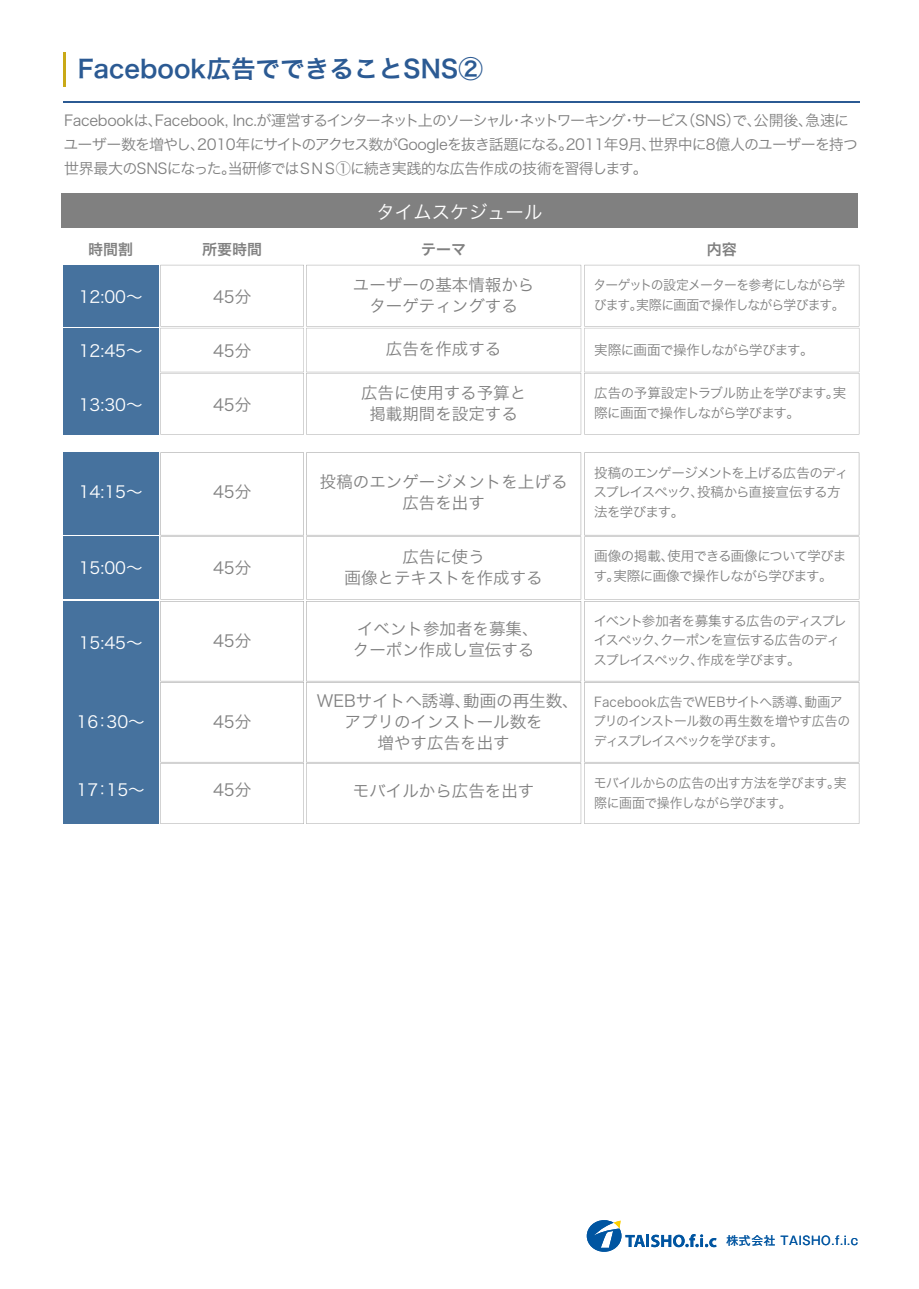
<style>
.page{position:relative;width:919px;height:1289px;background:#fff}
.page>*{position:absolute;margin:0;border:0;box-sizing:border-box;transform-origin:0 0}
.t1{font:24.6px "Hira Kaku Pro W6";color:#2b5a93}
.t2{font:18.45px "Hira Kaku Pro W3";color:#fff}
.t3{font:16.5px/21px "Hira Kaku Pro W3";color:#808080;text-align:center}
.t4{font:16.5px "Hira Kaku Pro W3";color:#fff}
.t5{font:15px/24px "Hira Kaku Pro W3";letter-spacing:-.05em;color:#808080}
.t6{font:15px "Hira Kaku Pro W6";color:#808080}
.t7{font:13.5px/19.5px "Hira Kaku Pro W3";letter-spacing:-.055em;color:#808080}
.t8{font:13.5px/19.5px "Hira Kaku Pro W3";letter-spacing:-.055em;color:#808080;scale:.95 1}
.t9{font:13.5px/19.5px "Hira Kaku Pro W3";letter-spacing:-.03em;color:#808080;scale:.95 1}
.t10{font:11.7px "Gothic MB101 Pr 6 N";letter-spacing:.05em;color:#0055a1}
</style>
<div class="page">
<div style="left:61px;top:194px;width:796px;height:34px;background:#808080"></div>
<div style="left:63px;top:265px;width:95px;height:61px;background:#46729e"></div>
<div style="left:63px;top:328px;width:95px;height:44px;background:#46729e"></div>
<div style="left:63px;top:373px;width:95px;height:61px;background:#46729e"></div>
<svg style="left:160px;top:265px;width:699px;height:169px"></svg>
<div style="left:63px;top:452px;width:95px;height:83px;background:#46729e"></div>
<div style="left:63px;top:536px;width:95px;height:63px;background:#46729e"></div>
<div style="left:63px;top:601px;width:95px;height:80px;background:#46729e"></div>
<div style="left:63px;top:682px;width:95px;height:80px;background:#46729e"></div>
<div style="left:63px;top:763px;width:95px;height:60px;background:#46729e"></div>
<svg style="left:160px;top:452px;width:699px;height:371px"></svg>
<hr style="left:63px;top:53px;width:2px;height:34px;background:#c9a917">
<hr style="left:63px;top:101px;width:796px;height:2px;background:#2b5a93">
<svg style="left:586px;top:1220px;width:130px;height:31px"></svg>
<h1 class="t1" style="left:78px;top:47px;width:406px">Facebook広告でできることSNS②</h1>
<p class="t5" style="left:63px;top:108px;width:796px">Facebookは、Facebook, Inc.が運営するインターネット上のソーシャル・ネットワーキング・サービス（SNS）で、公開後、急速にユーザー数を増やし、2010年にサイトのアクセス数がGoogleを抜き話題になる。2011年9月、世界中に8億人のユーザーを持つ世界最大のSNSになった。当研修ではＳＮＳ①に続き実践的な広告作成の技術を習得します。</p>
<p class="t6" style="left:88px;top:235px;width:46px">時間割</p>
<p class="t4" style="left:79px;top:282px;width:65px">12:00～</p>
<p class="t6" style="left:202px;top:235px;width:61px">所要時間</p>
<p class="t3" style="left:213px;top:285px;width:40px">45分</p>
<h2 class="t2" style="left:376px;top:195px;width:167px">タイムスケジュール</h2>
<p class="t6" style="left:421px;top:235px;width:46px">テーマ</p>
<p class="t6" style="left:706px;top:235px;width:31px">内容</p>
<p class="t3" style="left:353px;top:273px;width:183px">ユーザーの基本情報からターゲティングする</p>
<p class="t8" style="left:593px;top:274px;width:266px">ターゲットの設定メーターを参考にしながら学びます。実際に画面で操作しながら学びます。</p>
<p class="t4" style="left:79px;top:336px;width:65px">12:45～</p>
<p class="t3" style="left:213px;top:339px;width:40px">45分</p>
<p class="t3" style="left:386px;top:337px;width:117px">広告を作成する</p>
<p class="t7" style="left:594px;top:339px;width:221px">実際に画面で操作しながら学びます。</p>
<p class="t3" style="left:361px;top:381px;width:167px">広告に使用する予算と掲載期間を設定する</p>
<p class="t7" style="left:594px;top:382px;width:253px">広告の予算設定トラブル防止を学びます。実際に画面で操作しながら学びます。</p>
<p class="t4" style="left:79px;top:390px;width:65px">13:30～</p>
<p class="t3" style="left:213px;top:393px;width:40px">45分</p>
<p class="t4" style="left:79px;top:477px;width:65px">14:15～</p>
<p class="t3" style="left:213px;top:480px;width:40px">45分</p>
<p class="t4" style="left:79px;top:552px;width:65px">15:00～</p>
<p class="t3" style="left:213px;top:555px;width:40px">45分</p>
<p class="t4" style="left:79px;top:627px;width:65px">15:45～</p>
<p class="t3" style="left:213px;top:629px;width:40px">45分</p>
<p class="t4" style="left:77px;top:707px;width:70px">16：30～</p>
<p class="t3" style="left:213px;top:710px;width:40px">45分</p>
<p class="t4" style="left:77px;top:774px;width:70px">17：15～</p>
<p class="t3" style="left:213px;top:777px;width:40px">45分</p>
<p class="t3" style="left:320px;top:469px;width:249px">投稿のエンゲージメントを上げる広告を出す</p>
<p class="t7" style="left:593px;top:461px;width:256px">投稿のエンゲージメントを上げる広告のディスプレイスペック、投稿から直接宣伝する方法を学びます。</p>
<p class="t3" style="left:344px;top:545px;width:199px">広告に使う<br>画像とテキストを作成する</p>
<p class="t7" style="left:593px;top:545px;width:254px">画像の掲載、使用できる画像について学びます。実際に画像で操作しながら学びます。</p>
<p class="t3" style="left:353px;top:617px;width:187px;text-align:left">イベント参加者を募集、クーポン作成し宣伝する</p>
<p class="t7" style="left:593px;top:610px;width:255px">イベント参加者を募集する広告のディスプレイスペック、クーポンを宣伝する広告のディスプレイスペック、作成を学びます。</p>
<p class="t3" style="left:317px;top:689px;width:263px">WEBサイトへ誘導、動画の再生数、アプリのインストール数を<br>増やす広告を出す</p>
<p class="t9" style="left:593px;top:691px;width:272px">Facebook広告でWEBサイトへ誘導、動画アプリのインストール数の再生数を増やす広告のディスプレイスペックを学びます。</p>
<p class="t3" style="left:353px;top:779px;width:183px">モバイルから広告を出す</p>
<p class="t8" style="left:593px;top:772px;width:267px">モバイルからの広告の出す方法を学びます。実際に画面で操作しながら学びます。</p>
<p class="t10" style="left:726px;top:1231px;width:133px">株式会社 TAISHO.f.i.c</p>
</div>
